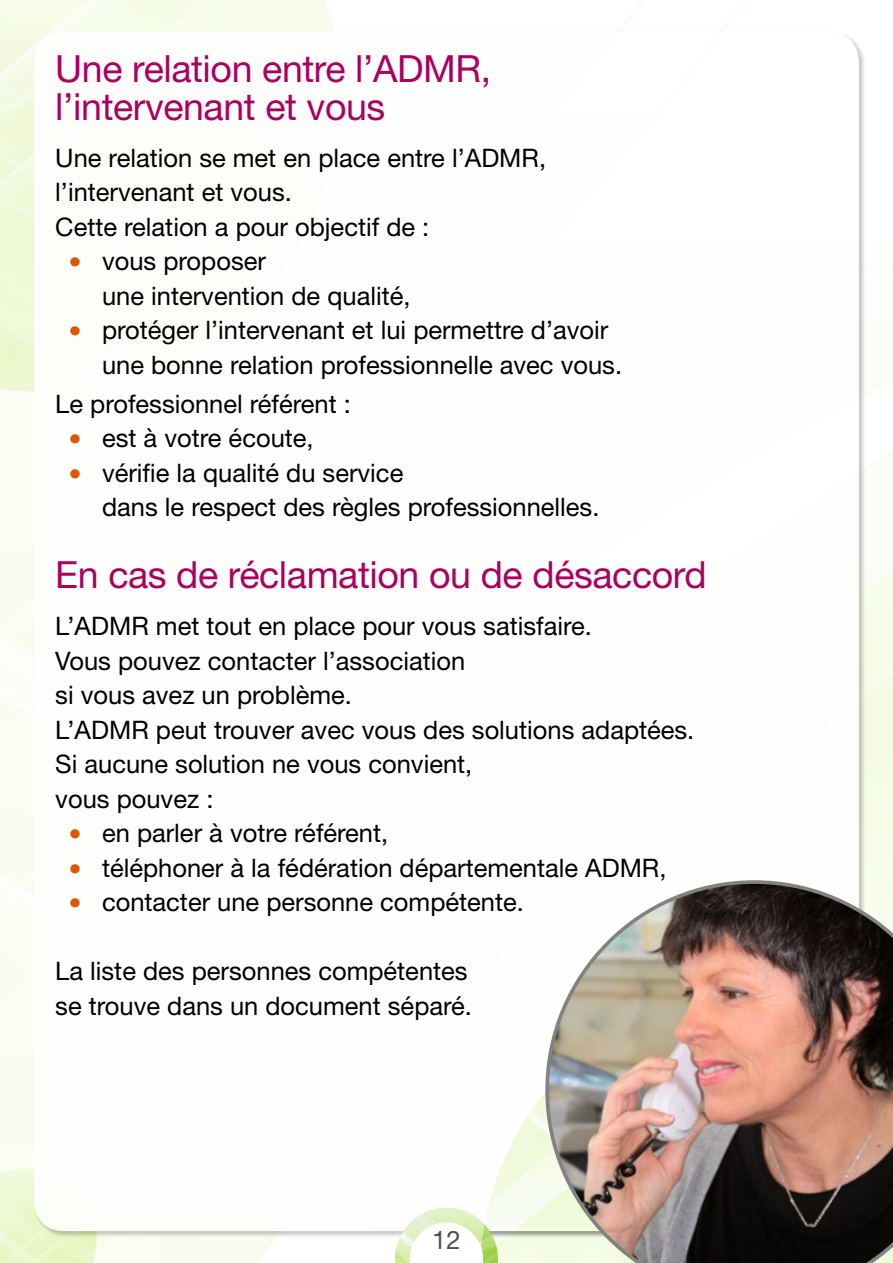
<style>
.page{position:relative;width:893px;height:1263px;background:#fff}
.page>*{position:absolute;margin:0;border:0;box-sizing:border-box;transform-origin:0 0}
.Titre_H2{font:37.5px/37.5px "Helvetica Neue LT Std";letter-spacing:-.01em;color:#ab005d}
.t1{font:25.5px/34.5px "Helvetica Neue LT Std";color:#000}
.t2{font:25.5px "Helvetica Neue LT Std";color:#4e4e4d}
.s1{font-family:"Verdana";color:#de5600}
</style>
<div class="page">
<img style="left:0;top:1168px;width:97px;height:95px">
<img style="left:0;top:0;width:334px;height:392px">
<div style="left:34px;top:32px;width:825px;height:1199px;background:#fff;border-radius:30px"></div>
<svg style="left:392px;top:1207px;width:88px;height:56px"></svg>
<img style="left:480px;top:1092px;width:65px;height:171px">
<img style="left:545px;top:880px;width:348px;height:383px">
<h2 class="Titre_H2" style="left:55px;top:49px;width:437px">Une relation entre l’ADMR, l’intervenant et vous</h2>
<p class="t1" style="left:55px;top:140px;width:492px">Une relation se met en place entre l’ADMR, l’intervenant et vous.</p>
<p class="t1" style="left:55px;top:209px;width:376px">Cette relation a pour objectif de :</p>
<p class="t1" style="left:102px;top:244px;width:310px;text-indent:-34px"><span class="s1">•</span> vous proposer<br>une intervention de qualité,</p>
<p class="t1" style="left:102px;top:313px;width:522px;text-indent:-34px"><span class="s1">•</span> protéger l’intervenant et lui permettre d’avoir une bonne relation professionnelle avec vous.</p>
<p class="t1" style="left:55px;top:386px;width:297px">Le professionnel référent :</p>
<p class="t1" style="left:68px;top:420px;width:247px"><span class="s1">•</span> est à votre écoute,</p>
<p class="t1" style="left:102px;top:455px;width:499px;text-indent:-34px"><span class="s1">•</span> vérifie la qualité du service<br>dans le respect des règles professionnelles.</p>
<h2 class="Titre_H2" style="left:55px;top:555px;width:653px">En cas de réclamation ou de désaccord</h2>
<p class="t1" style="left:55px;top:609px;width:538px">L’ADMR met tout en place pour vous satisfaire.</p>
<p class="t1" style="left:55px;top:643px;width:411px">Vous pouvez contacter l’association si vous avez un problème.</p>
<p class="t1" style="left:55px;top:712px;width:641px">L’ADMR peut trouver avec vous des solutions adaptées.</p>
<p class="t1" style="left:55px;top:747px;width:419px">Si aucune solution ne vous convient, vous pouvez :</p>
<p class="t1" style="left:68px;top:816px;width:322px"><span class="s1">•</span> en parler à votre référent,</p>
<p class="t1" style="left:68px;top:850px;width:600px"><span class="s1">•</span> téléphoner à la fédération départementale ADMR,</p>
<p class="t1" style="left:68px;top:885px;width:457px"><span class="s1">•</span> contacter une personne compétente.</p>
<p class="t1" style="left:55px;top:954px;width:418px">La liste des personnes compétentes se trouve dans un document séparé.</p>
<p class="t2" style="left:432px;top:1225px;width:30px">12</p>
</div>
